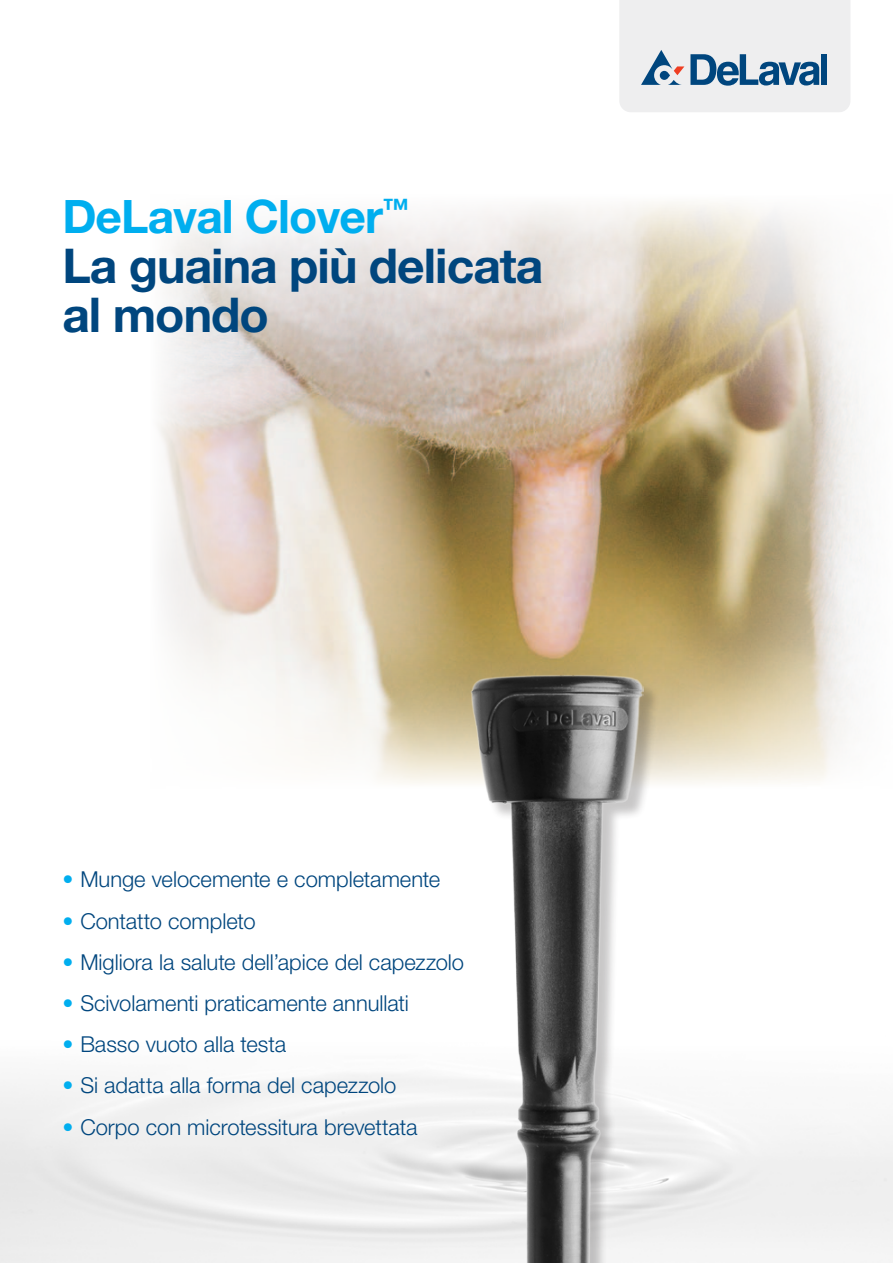
<style>
.page{position:relative;width:893px;height:1263px;background:#fff}
.page>*{position:absolute;margin:0;border:0;box-sizing:border-box;transform-origin:0 0}
.t1{font:700 48px/49.5px "Helvetica Neue LT Std";letter-spacing:-.02em;color:#00467e}
.t2{font:700 46.2px "Helvetica Neue LT Std";letter-spacing:-.02em;color:#00aeef}
.t3{font:300 21.9px "Helvetica Neue LT Std";color:#00467e}
.s1{color:#00aeef}
</style>
<div class="page">
<img style="left:158px;top:202px;width:706px;height:581px">
<svg style="left:619px;top:0;width:231px;height:112px;background:#d6dce3"></svg>
<div style="left:473px;top:678px;width:188px;height:585px;background:#231f20;opacity:.25"></div>
<img style="left:470px;top:675px;width:174px;height:588px">
<p class="t2" style="left:62px;top:188px;width:348px">DeLaval Clover<sup>™</sup></p>
<p class="t1" style="left:62px;top:240px;width:483px">La guaina più delicata al mondo</p>
<p class="t3" style="left:62px;top:866px;width:379px"><span class="s1">•</span> Munge velocemente e completamente</p>
<p class="t3" style="left:62px;top:907px;width:195px"><span class="s1">•</span> Contatto completo</p>
<p class="t3" style="left:62px;top:949px;width:403px"><span class="s1">•</span> Migliora la salute dell’apice del capezzolo</p>
<p class="t3" style="left:62px;top:990px;width:348px"><span class="s1">•</span> Scivolamenti praticamente annullati</p>
<p class="t3" style="left:62px;top:1031px;width:225px"><span class="s1">•</span> Basso vuoto alla testa</p>
<p class="t3" style="left:62px;top:1072px;width:336px"><span class="s1">•</span> Si adatta alla forma del capezzolo</p>
<p class="t3" style="left:62px;top:1113px;width:357px"><span class="s1">•</span> Corpo con microtessitura brevettata</p>
</div>
